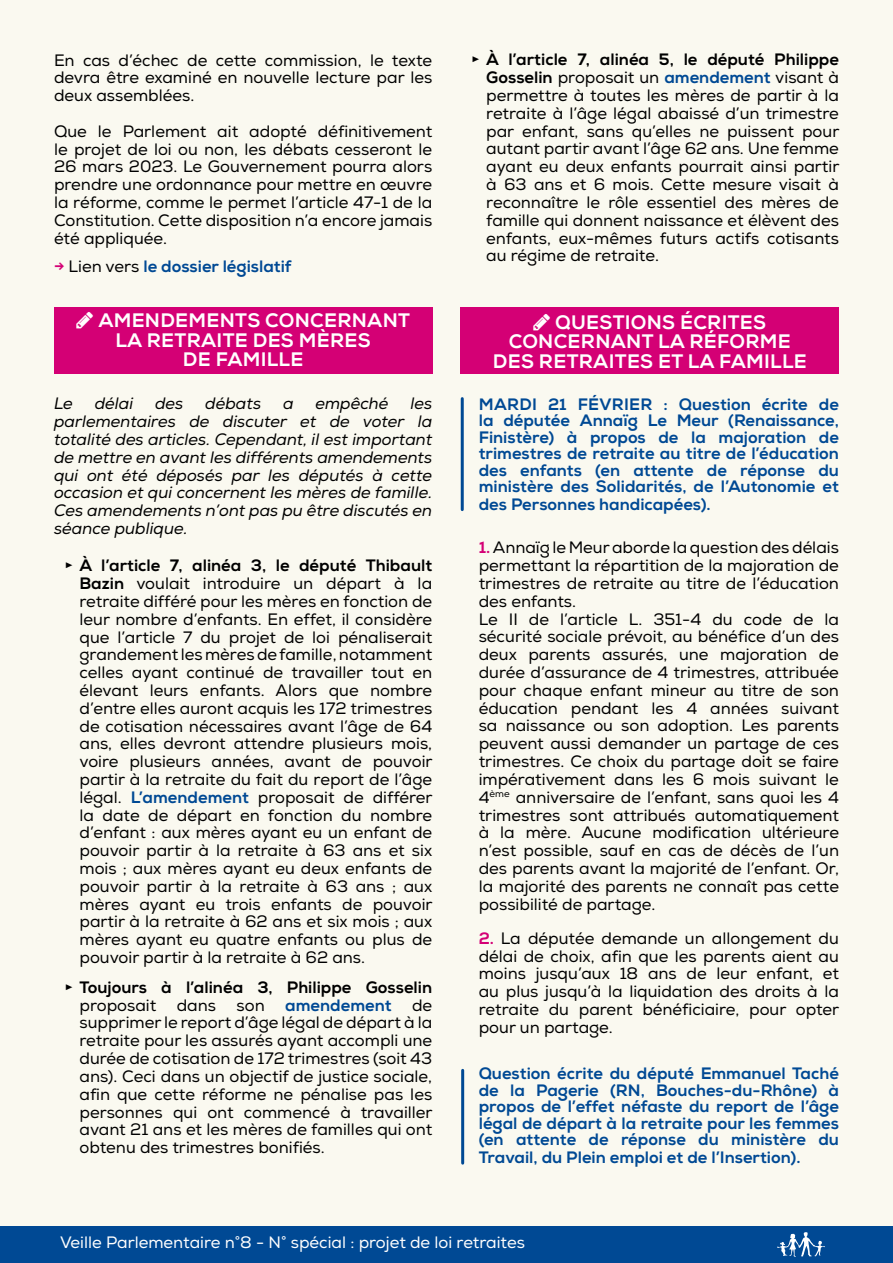
<style>
.page{position:relative;width:893px;height:1263px;background:#faf9f0}
.page>*{position:absolute;margin:0;border:0;box-sizing:border-box;transform-origin:0 0}
.t1{font:800 19.5px "Nexa";letter-spacing:.015em;color:#fff}
.t2{font:16.5px/17.9px "Nexa";color:#000;text-align:justify}
.t3{font:800 16.5px/16.6px "Nexa";color:#004994;text-align:justify}
.t4{font:italic 16.5px/17.9px "Nexa";color:#000;text-align:justify}
.t5{font:16.5px "Nexa";color:#fff}
.s1{color:#d40075}
.s2{font-weight:400;color:#000}
.s3{font-family:"Meta OT"}
.s4{font-weight:800}
.s5{font-weight:800;color:#004994}
.s6{font-weight:800;color:#d40075}
</style>
<div class="page">
<div style="left:0;top:1225px;width:893px;height:38px;background:#004994"></div>
<svg style="left:777px;top:1232px;width:48px;height:25px"></svg>
<div style="left:461px;top:307px;width:378px;height:67px;background:#d40075"></div>
<div style="left:54px;top:307px;width:378px;height:67px;background:#d40075"></div>
<hr style="left:461px;top:399px;width:3px;height:111px;background:#004994">
<hr style="left:461px;top:1070px;width:3px;height:93px;background:#004994">
<p class="t2" style="left:54px;top:51px;width:380px">En cas d’échec de cette commission, le texte devra être examiné en nouvelle lecture par les deux assemblées.</p>
<p class="t2" style="left:54px;top:122px;width:380px">Que le Parlement ait adopté définitivement le projet de loi ou non, les débats cesseront le 26 mars 2023. Le Gouvernement pourra alors prendre une ordonnance pour mettre en œuvre la réforme, comme le permet l’article 47-1 de la Constitution. Cette disposition n’a encore jamais été appliquée.</p>
<p class="t3" style="left:54px;top:258px;width:239px"><span class="s1">→</span> <span class="s2">Lien vers</span> le dossier législatif</p>
<p class="t1" style="left:98px;top:309px;width:313px">AMENDEMENTS CONCERNANT</p>
<p class="t1" style="left:115px;top:328px;width:257px">LA RETRAITE DES MÈRES</p>
<p class="t1" style="left:183px;top:348px;width:122px">DE FAMILLE</p>
<p class="t4" style="left:54px;top:395px;width:20px">Le</p>
<p class="t4" style="left:95px;top:395px;width:40px">délai</p>
<p class="t4" style="left:155px;top:395px;width:30px">des</p>
<p class="t4" style="left:205px;top:395px;width:57px">débats</p>
<p class="t4" style="left:283px;top:395px;width:12px">a</p>
<p class="t4" style="left:315px;top:395px;width:75px">empêché</p>
<p class="t4" style="left:54px;top:395px;width:380px;text-indent:356px">les parlementaires de discuter et de voter la totalité des articles. Cependant, il est important de mettre en avant les différents amendements qui ont été déposés par les députés à cette occasion et qui concernent les mères de famille.<br>Ces amendements n’ont pas pu être discutés en séance publique.</p>
<p class="t2" style="left:79px;top:557px;width:355px;text-indent:-15px"><span class="s3">▸</span> <span class="s4">À l’article 7, alinéa 3, le député Thibault Bazin</span> voulait introduire un départ à la retraite différé pour les mères en fonction de leur nombre d’enfants. En effet, il considère que l’article 7 du projet de loi pénaliserait grandement les mères de famille, notamment celles ayant continué de travailler tout en élevant leurs enfants. Alors que nombre d’entre elles auront acquis les 172 trimestres de cotisation nécessaires avant l’âge de 64 ans, elles devront attendre plusieurs mois, voire plusieurs années, avant de pouvoir partir à la retraite du fait du report de l’âge légal. <span class="s5">L’amendement</span> proposait de différer la date de départ en fonction du nombre d’enfant : aux mères ayant eu un enfant de pouvoir partir à la retraite à 63 ans et six mois ; aux mères ayant eu deux enfants de pouvoir partir à la retraite à 63 ans ; aux mères ayant eu trois enfants de pouvoir partir à la retraite à 62 ans et six mois ; aux mères ayant eu quatre enfants ou plus de pouvoir partir à la retraite à 62 ans.</p>
<p class="t2" style="left:79px;top:978px;width:355px;text-indent:-15px"><span class="s3">▸</span> <span class="s4">Toujours à l’alinéa 3, Philippe Gosselin </span>proposait dans son <span class="s5">amendement</span> de supprimer le report d’âge légal de départ à la retraite pour les assurés ayant accompli une durée de cotisation de 172 trimestres (soit 43 ans). Ceci dans un objectif de justice sociale, afin que cette réforme ne pénalise pas les personnes qui ont commencé à travailler avant 21 ans et les mères de familles qui ont obtenu des trimestres bonifiés.</p>
<p class="t2" style="left:486px;top:51px;width:355px;text-indent:-15px"><span class="s3">▸</span> <span class="s4">À l’article 7, alinéa 5, le député Philippe Gosselin</span> proposait un <span class="s5">amendement</span> visant à permettre à toutes les mères de partir à la retraite à l’âge légal abaissé d’un trimestre par enfant, sans qu’elles ne puissent pour autant partir avant l’âge 62 ans. Une femme ayant eu deux enfants pourrait ainsi partir à 63 ans et 6 mois. Cette mesure visait à reconnaître le rôle essentiel des mères de famille qui donnent naissance et élèvent des enfants, eux-mêmes futurs actifs cotisants au régime de retraite.</p>
<p class="t1" style="left:555px;top:310px;width:212px">QUESTIONS ÉCRITES</p>
<p class="t1" style="left:509px;top:330px;width:284px">CONCERNANT LA RÉFORME</p>
<p class="t1" style="left:493px;top:349px;width:315px">DES RETRAITES ET LA FAMILLE</p>
<p class="t3" style="left:479px;top:396px;width:362px">MARDI 21 FÉVRIER : Question écrite de la députée Annaïg Le Meur (Renaissance, Finistère) à propos de la majoration de trimestres de retraite au titre de l’éducation des enfants (en attente de réponse du ministère des Solidarités, de l’Autonomie et des Personnes handicapées).</p>
<p class="t2" style="left:479px;top:539px;width:362px;text-align:left"><span class="s6">1.</span> Annaïg le Meur aborde la question des délais permettant la répartition de la majoration de trimestres de retraite au titre de l’éducation des enfants.<br>Le II de l’article L. 351-4 du code de la sécurité sociale prévoit, au bénéfice d’un des deux parents assurés, une majoration de durée d’assurance de 4 trimestres, attribuée pour chaque enfant mineur au titre de son éducation pendant les 4 années suivant sa naissance ou son adoption. Les parents peuvent aussi demander un partage de ces trimestres. Ce choix du partage doit se faire impérativement dans les 6 mois suivant le 4<sup>ème</sup> anniversaire de l’enfant, sans quoi les 4 trimestres sont attribués automatiquement à la mère. Aucune modification ultérieure n’est possible, sauf en cas de décès de l’un des parents avant la majorité de l’enfant. Or, la majorité des parents ne connaît pas cette possibilité de partage.</p>
<p class="t2" style="left:479px;top:929px;width:362px"><span class="s6">2.</span> La députée demande un allongement du délai de choix, afin que les parents aient au moins jusqu’aux 18 ans de leur enfant, et au plus jusqu’à la liquidation des droits à la retraite du parent bénéficiaire, pour opter pour un partage.</p>
<p class="t3" style="left:479px;top:1065px;width:362px">Question écrite du député Emmanuel Taché de la Pagerie (RN, Bouches-du-Rhône) à propos de l’effet néfaste du report de l’âge légal de départ à la retraite pour les femmes (en attente de réponse du ministère du Travail, du Plein emploi et de l’Insertion).</p>
<p class="t5" style="left:60px;top:1233px;width:467px">Veille Parlementaire n°8 - N° spécial : projet de loi retraites</p>
</div>
